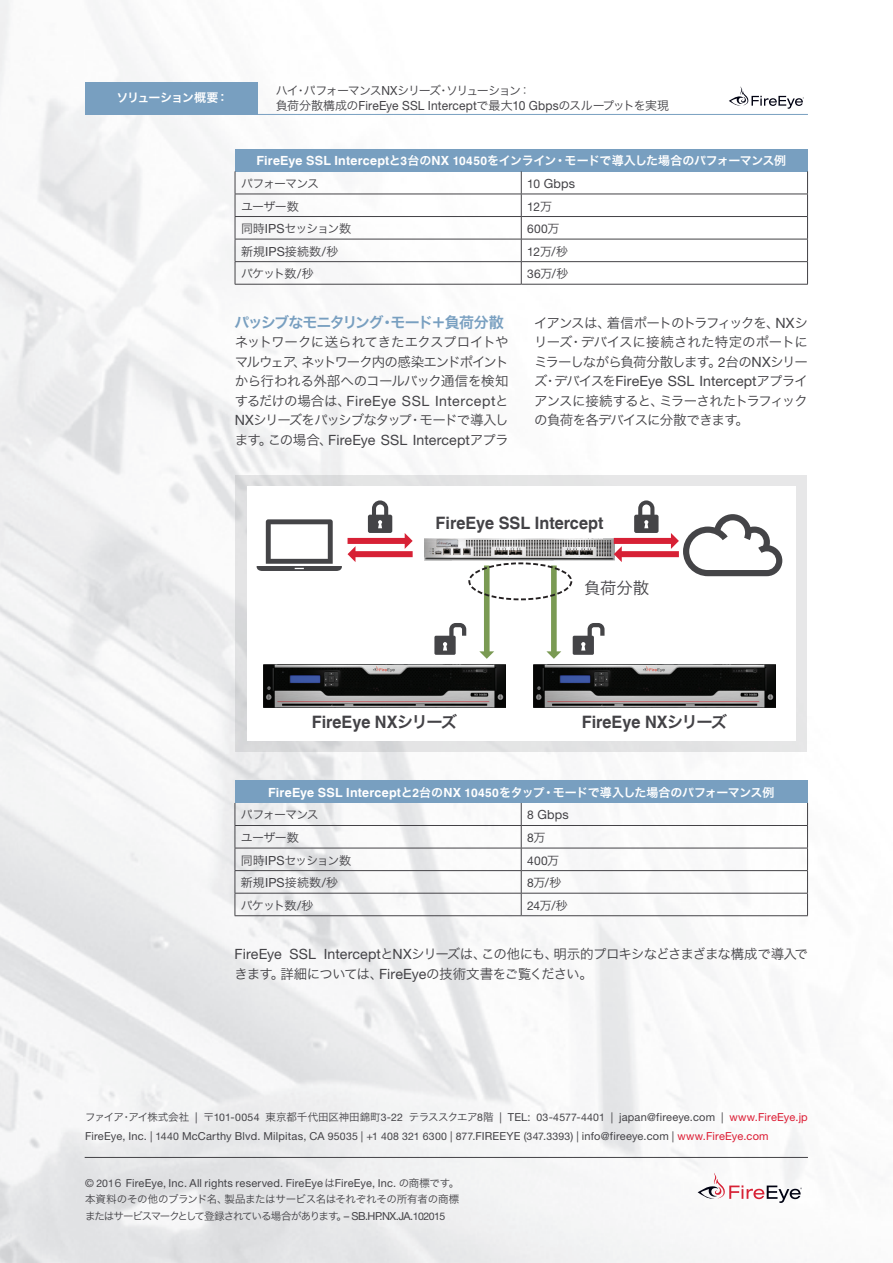
<style>
.page{position:relative;width:893px;height:1263px;background:#fff}
.page>*{position:absolute;margin:0;border:0;box-sizing:border-box;transform-origin:0 0}
.t1{font:700 17.1px "Helvetica LT";color:#434246;scale:.95 1}
.t2{font:16.35px "Hira Kaku Std N W3";color:#434246}
.Head1_Blue{font:15px "Hira Kaku Std N W6";letter-spacing:-.09em;color:#789fc0}
.Body_Text{font:14.1px "Helvetica Neue LT Pro";letter-spacing:.01em;color:#434246}
.Body_Text-2{font:14.1px "Helvetica Neue LT Pro";letter-spacing:.035em;color:#434246}
.Body_Text-3{font:13.5px/19.5px "Hira Kaku Std N W3";letter-spacing:-.065em;color:#434246;text-align:justify}
.Body_Text-4{font:13.5px "Hira Kaku Std N W3";letter-spacing:-.095em;color:#434246}
.Body_Text-5{font:12.6px "Helvetica Neue LT Pro";letter-spacing:.015em;color:#434246;scale:.95 1}
.Body_Text-6{font:12.6px "Helvetica Neue LT Pro";letter-spacing:.015em;color:#434246}
.Body_Text-7{font:12px "Hira Kaku Std N W6";letter-spacing:-.03em;color:#fff}
.Body_Text-8{font:12px "Hira Kaku Std N W3";letter-spacing:-.07em;color:#434246}
.Body_Text-9{font:12px "Helvetica Neue LT Pro";letter-spacing:.015em;color:#434246}
.Body_Text-10{font:12px "Hira Kaku Std N W3";letter-spacing:-.1em;color:#434246}
.Body_Text-11{font:12px "Hira Kaku Std N W3";letter-spacing:-.09em;color:#434246}
.Body_Text-12{font:12px "Hira Kaku Std N W6";letter-spacing:-.08em;color:#fff}
.Copyright_Text{font:10.95px "Helvetica Neue LT Pro";letter-spacing:.015em;color:#434246}
.Copyright_Text-2{font:10.5px "Hira Kaku Std N W3";letter-spacing:-.02em;color:#434246}
.Copyright_Text-3{font:10.5px/16.5px "Hira Kaku Std N W3";letter-spacing:-.045em;color:#434246}
.s1{font-family:"Helvetica Neue LT Pro";font-size:12.6px}
.s2{font-family:"Hira Kaku Std N W3";font-size:12px}
.s3{font-family:"Helvetica LT";font-weight:700;font-size:12.6px}
.s4{font-family:"Helvetica LT";font-weight:700}
.s5{font-size:12px}
.s6{font-family:"Hira Kaku Std N W3"}
.s7{font-size:12.6px}
.s8{font-family:"Hira Kaku Std N W3";font-size:13.5px}
.s9{font-family:"Helvetica Neue LT Pro";font-size:14.1px}
.s10{font-family:"Helvetica Neue LT Pro"}
.s11{font-family:"Hira Kaku Std N W6";font-weight:400;font-size:16.35px}
.s12{font-family:"Helvetica Neue LT Pro";font-size:10.95px}
.s13{font-family:"Helvetica Neue LT Pro";font-size:10.95px;color:#dc1a32}
.s14{font-size:10.5px}
.s15{color:#dc1a32}
.s16{font-family:"Hira Kaku Std N W3";font-size:10.5px}
</style>
<div class="page">
<hr style="left:85px;top:114px;width:723px;height:1px;background:#789fc0">
<svg style="left:698px;top:1172px;width:104px;height:31px"></svg>
<hr style="left:85px;top:1157px;width:723px;height:1px;background:#434246">
<div style="left:85px;top:82px;width:173px;height:33px;background:#789fc0"></div>
<div style="left:235px;top:149px;width:572px;height:22px;background:#789fc0"></div>
<hr style="left:235px;top:194px;width:286px;height:1px;background:#434246">
<hr style="left:521px;top:194px;width:287px;height:1px;background:#434246">
<hr style="left:235px;top:216px;width:286px;height:1px;background:#434246">
<hr style="left:521px;top:216px;width:287px;height:1px;background:#434246">
<hr style="left:235px;top:239px;width:286px;height:1px;background:#434246">
<hr style="left:521px;top:239px;width:287px;height:1px;background:#434246">
<svg style="left:235px;top:171px;width:1px;height:113px"></svg>
<svg style="left:521px;top:171px;width:1px;height:113px"></svg>
<svg style="left:807px;top:171px;width:1px;height:113px"></svg>
<hr style="left:235px;top:261px;width:286px;height:1px;background:#434246">
<hr style="left:521px;top:261px;width:287px;height:1px;background:#434246">
<hr style="left:235px;top:284px;width:286px;height:1px;background:#434246">
<hr style="left:521px;top:284px;width:287px;height:1px;background:#434246">
<svg style="left:236px;top:475px;width:571px;height:277px;background:#e4e4e5"></svg>
<div style="left:249px;top:486px;width:541px;height:255px;background:#fff"></div>
<img style="left:424px;top:538px;width:190px;height:22px">
<svg style="left:257px;top:519px;width:85px;height:52px"></svg>
<svg style="left:348px;top:500px;width:65px;height:62px"></svg>
<svg style="left:614px;top:500px;width:168px;height:76px"></svg>
<img style="left:264px;top:664px;width:241px;height:43px">
<img style="left:534px;top:664px;width:241px;height:43px">
<svg style="left:479px;top:565px;width:15px;height:94px"></svg>
<svg style="left:546px;top:565px;width:15px;height:94px"></svg>
<svg style="left:573px;top:623px;width:31px;height:32px"></svg>
<svg style="left:434px;top:623px;width:32px;height:32px"></svg>
<div style="left:468px;top:562px;width:104px;height:38px;border:2px dashed #231f20;border-radius:50%"></div>
<div style="left:235px;top:780px;width:572px;height:23px;background:#789fc0"></div>
<hr style="left:235px;top:825px;width:286px;height:1px;background:#434246">
<hr style="left:521px;top:825px;width:287px;height:1px;background:#434246">
<hr style="left:235px;top:848px;width:286px;height:1px;background:#434246">
<hr style="left:521px;top:848px;width:287px;height:1px;background:#434246">
<hr style="left:235px;top:870px;width:286px;height:1px;background:#434246">
<hr style="left:521px;top:870px;width:287px;height:1px;background:#434246">
<svg style="left:235px;top:803px;width:1px;height:112px"></svg>
<svg style="left:521px;top:803px;width:1px;height:112px"></svg>
<svg style="left:807px;top:803px;width:1px;height:112px"></svg>
<hr style="left:235px;top:893px;width:286px;height:1px;background:#434246">
<hr style="left:521px;top:893px;width:287px;height:1px;background:#434246">
<hr style="left:235px;top:915px;width:286px;height:1px;background:#434246">
<hr style="left:521px;top:915px;width:287px;height:1px;background:#434246">
<svg style="left:729px;top:87px;width:75px;height:22px"></svg>
<p class="Body_Text-12" style="left:116px;top:88px;width:113px">ソリューション概要：</p>
<p class="Body_Text-10" style="left:276px;top:82px;width:257px">ハイ・パフォーマンス<span class="s1">NX</span>シリーズ・ソリューション：</p>
<p class="Body_Text-5" style="left:276px;top:98px;width:415px"><span class="s2">負荷分散構成の</span>FireEye SSL Intercept<span class="s2">で最大</span>10 Gbps<span class="s2">のスループットを実現</span></p>
<p class="Body_Text-7" style="left:256px;top:152px;width:531px"><span class="s3">FireEye SSL Intercept</span>と<span class="s4">3</span>台の<span class="s3">NX</span> <span class="s4">10450</span>をインライン・モードで導入した場合のパフォーマンス例</p>
<p class="Body_Text-8" style="left:241px;top:174px;width:80px">パフォーマンス</p>
<p class="Body_Text-6" style="left:527px;top:176px;width:49px"><span class="s5">10</span> Gbps</p>
<p class="Body_Text-8" style="left:241px;top:197px;width:59px">ユーザー数</p>
<p class="Body_Text-9" style="left:527px;top:199px;width:26px">12<span class="s6">万</span></p>
<p class="Body_Text-11" style="left:241px;top:219px;width:112px">同時<span class="s1">IPS</span>セッション数</p>
<p class="Body_Text-9" style="left:527px;top:221px;width:34px">600<span class="s6">万</span></p>
<p class="Body_Text-8" style="left:241px;top:242px;width:99px">新規<span class="s1">IPS</span>接続数<span class="s1">/</span>秒</p>
<p class="Body_Text-9" style="left:527px;top:244px;width:42px">12<span class="s6">万</span><span class="s7">/</span><span class="s6">秒</span></p>
<p class="Body_Text-8" style="left:241px;top:265px;width:74px">パケット数<span class="s1">/</span>秒</p>
<p class="Body_Text-9" style="left:527px;top:267px;width:43px">36<span class="s6">万</span><span class="s7">/</span><span class="s6">秒</span></p>
<p class="Head1_Blue" style="left:234px;top:311px;width:271px">パッシブなモニタリング・モード＋負荷分散</p>
<p class="Body_Text-3" style="left:235px;top:332px;width:275px">ネットワークに送られてきたエクスプロイトやマルウェア、ネットワーク内の感染エンドポイントから行われる外部へのコールバック通信を検知</p>
<p class="Body_Text-2" style="left:235px;top:392px;width:275px"><span class="s8">するだけの場合は、</span>FireEye SSL Intercept<span class="s8">と</span></p>
<p class="Body_Text-4" style="left:235px;top:410px;width:275px"><span class="s9">NX</span>シリーズをパッシブなタップ・モードで導入し</p>
<p class="Body_Text" style="left:235px;top:431px;width:275px"><span class="s8">ます。この場合、</span>FireEye SSL Intercept<span class="s8">アプラ</span></p>
<p class="Body_Text-3" style="left:534px;top:313px;width:275px">イアンスは、着信ポートのトラフィックを、<span class="s9">NX</span>シリーズ・デバイスに接続された特定のポートにミラーしながら負荷分散します。<span class="s10">2</span>台の<span class="s9">NX</span>シリー</p>
<p class="Body_Text" style="left:534px;top:373px;width:275px"><span class="s8">ズ・デバイスを</span>FireEye SSL Intercept<span class="s8">アプライ</span></p>
<p class="Body_Text-3" style="left:534px;top:391px;width:275px">アンスに接続すると、ミラーされたトラフィックの負荷を各デバイスに分散できます。</p>
<p class="t1" style="left:435px;top:513px;width:178px">FireEye SSL Intercept</p>
<p class="t2" style="left:584px;top:576px;width:66px">負荷分散</p>
<p class="t1" style="left:312px;top:711px;width:155px">FireEye NX<span class="s11">シリーズ</span></p>
<p class="t1" style="left:582px;top:711px;width:155px">FireEye NX<span class="s11">シリーズ</span></p>
<p class="Body_Text-7" style="left:268px;top:783px;width:508px"><span class="s3">FireEye SSL Intercept</span>と<span class="s4">2</span>台の<span class="s3">NX</span> <span class="s4">10450</span>をタップ・モードで導入した場合のパフォーマンス例</p>
<p class="Body_Text-8" style="left:241px;top:806px;width:80px">パフォーマンス</p>
<p class="Body_Text-6" style="left:527px;top:807px;width:43px"><span class="s5">8</span> Gbps</p>
<p class="Body_Text-8" style="left:241px;top:828px;width:59px">ユーザー数</p>
<p class="Body_Text-9" style="left:527px;top:830px;width:20px">8<span class="s6">万</span></p>
<p class="Body_Text-11" style="left:241px;top:851px;width:112px">同時<span class="s1">IPS</span>セッション数</p>
<p class="Body_Text-9" style="left:527px;top:853px;width:34px">400<span class="s6">万</span></p>
<p class="Body_Text-8" style="left:241px;top:874px;width:99px">新規<span class="s1">IPS</span>接続数<span class="s1">/</span>秒</p>
<p class="Body_Text-8" style="left:527px;top:874px;width:36px"><span class="s10">8</span>万<span class="s1">/</span>秒</p>
<p class="Body_Text-8" style="left:241px;top:896px;width:74px">パケット数<span class="s1">/</span>秒</p>
<p class="Body_Text-9" style="left:527px;top:898px;width:42px">24<span class="s6">万</span><span class="s7">/</span><span class="s6">秒</span></p>
<p class="Body_Text-3" style="left:235px;top:944px;width:575px"><span class="s9">FireEye SSL Intercept</span>と<span class="s9">NX</span>シリーズは、この他にも、明示的プロキシなどさまざまな構成で導入できます。詳細については、<span class="s9">FireEye</span>の技術文書をご覧ください。</p>
<p class="Copyright_Text-2" style="left:85px;top:1109px;width:724px">ファイア・アイ株式会社 <span class="s12">|</span> 〒<span class="s10">101</span><span class="s12">-</span><span class="s10">0054</span> 東京都千代田区神田錦町<span class="s10">3</span><span class="s12">-</span><span class="s10">22</span> テラススクエア<span class="s10">8</span>階 <span class="s12">| TEL:</span> <span class="s10">03</span><span class="s12">-</span><span class="s10">4577</span><span class="s12">-</span><span class="s10">4401</span> <span class="s12">| japan@fireeye.com |</span> <span class="s13">www.FireEye.jp</span></p>
<p class="Copyright_Text" style="left:85px;top:1129px;width:685px">FireEye, Inc. | <span class="s14">1440</span> McCarthy Blvd. Milpitas, CA <span class="s14">95035</span> | +<span class="s14">1 408 321 6300</span> | <span class="s14">877</span>.FIREEYE (<span class="s14">347</span>.<span class="s14">3393</span>) | info@fireeye.com | <span class="s15">www.FireEye.com</span></p>
<p class="Copyright_Text" style="left:85px;top:1176px;width:376px">© <span class="s14">201</span><span class="s16">６</span> FireEye, Inc. All rights reserved. FireEye<span class="s16">は</span>FireEye, Inc. <span class="s16">の商標です。</span></p>
<p class="Copyright_Text-3" style="left:85px;top:1191px;width:376px">本資料のその他のブランド名、製品またはサービス名はそれぞれその所有者の商標またはサービスマークとして登録されている場合があります。<span class="s12">– SB.HP.NX.JA.</span><span class="s10">102015</span></p>
</div>
